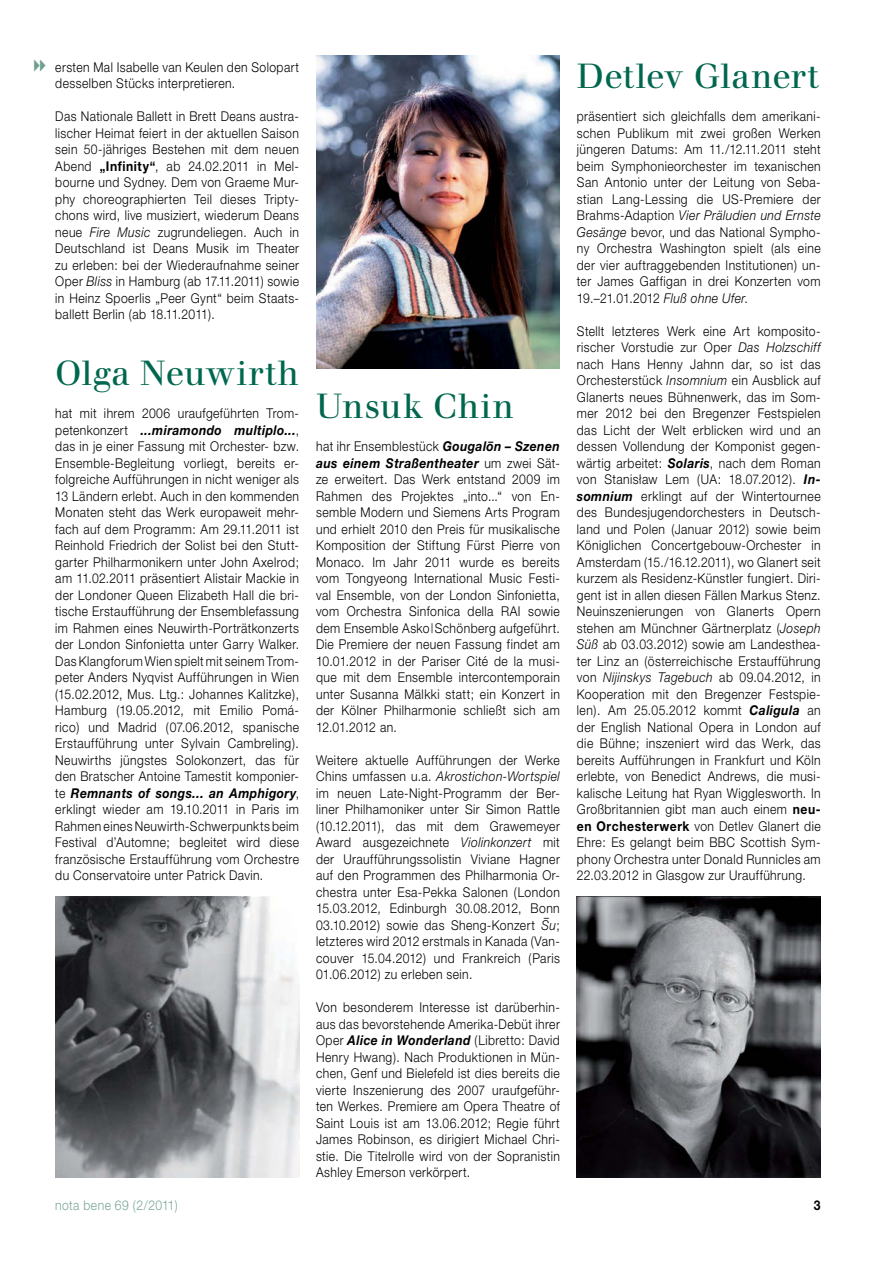
<style>
.page{position:relative;width:893px;height:1263px;background:#fff}
.page>*{position:absolute;margin:0;border:0;box-sizing:border-box;transform-origin:0 0}
.t1{font:34.5px "Walbaum";letter-spacing:.01em;color:#00674e}
.t2{font:300 13.5px/16.5px "Helvetica Neue";letter-spacing:.035em;color:#000;text-align:justify;scale:.9 1}
.t3{font:300 13.5px "Helvetica Neue";letter-spacing:.035em;color:#7aa696;scale:.9 1}
.t4{font:italic 300 13.5px "Helvetica Neue";color:#000;scale:.75 1}
.s1{font-weight:700}
.s2{font-style:italic}
.s3{font-weight:700;font-style:italic}
</style>
<div class="page">
<img style="left:55px;top:897px;width:244px;height:280px">
<img style="left:316px;top:55px;width:244px;height:314px">
<img style="left:577px;top:897px;width:244px;height:280px">
<p class="t2" style="left:55px;top:58px;width:272px">ersten Mal Isabelle van Keulen den Solopart desselben Stücks interpretieren.</p>
<p class="t2" style="left:55px;top:108px;width:272px">Das Nationale Ballett in Brett Deans austra&shy;lischer Heimat feiert in der aktuellen Saison sein 50-jähriges Bestehen mit dem neuen Abend <span class="s1">„Infinity“</span>, ab 24.02.2011 in Mel&shy;bourne und Sydney. Dem von Graeme Mur&shy;phy choreographierten Teil dieses Tripty&shy;chons wird, live musiziert, wiederum Deans neue <span class="s2">Fire Music</span> zugrundeliegen. Auch in Deutschland ist Deans Musik im Theater zu erleben: bei der Wiederaufnahme seiner Oper <span class="s2">Bliss</span> in Hamburg (ab 17.11.2011) sowie in Heinz Spoerlis „Peer Gynt“ beim Staats&shy;ballett Berlin (ab 18.11.2011).</p>
<h1 class="t1" style="left:55px;top:353px;width:245px">Olga Neuwirth</h1>
<p class="t2" style="left:55px;top:405px;width:272px">hat mit ihrem 2006 uraufgeführten Trom&shy;petenkonzert <span class="s3">...miramondo multiplo...</span>, das in je einer Fassung mit Orchester- bzw.<br>Ensemble-Begleitung vorliegt, bereits er&shy;folgreiche Aufführungen in nicht weniger als 13 Ländern erlebt. Auch in den kommenden Monaten steht das Werk europaweit mehr&shy;fach auf dem Programm: Am 29.11.2011 ist Reinhold Friedrich der Solist bei den Stutt&shy;garter Philharmonikern unter John Axelrod; am 11.02.2011 präsentiert Alistair Mackie in der Londoner Queen Elizabeth Hall die bri&shy;tische Erstaufführung der Ensemblefassung im Rahmen eines Neuwirth-Porträtkonzerts der London Sinfonietta unter Garry Walker.<br>Das Klangforum Wien spielt mit seinem Trom&shy;peter Anders Nyqvist Aufführungen in Wien (15.02.2012, Mus. Ltg.: Johannes Kalitzke), Hamburg (19.05.2012, mit Emilio Pomá&shy;rico) und Madrid (07.06.2012, spanische Erstaufführung unter Sylvain Cambreling).<br>Neuwirths jüngstes Solokonzert, das für den Bratscher Antoine Tamestit komponier&shy;te <span class="s3">Remnants of songs... an Amphigory</span>, erklingt wieder am 19.10.2011 in Paris im Rahmen eines Neuwirth-Schwerpunkts beim Festival d’Automne; begleitet wird diese französische Erstaufführung vom Orchestre du Conservatoire unter Patrick Davin.</p>
<p class="t3" style="left:55px;top:1197px;width:137px">nota bene 69 (2/2011)</p>
<h1 class="t1" style="left:316px;top:386px;width:200px">Unsuk Chin</h1>
<p class="t2" style="left:316px;top:438px;width:272px">hat ihr Ensemblestück <span class="s3">Gougalo</span><sup>–</sup><span class="s3">n – Szenen aus einem Straßentheater</span> um zwei Sät&shy;ze erweitert. Das Werk entstand 2009 im Rahmen des Projektes „into...“ von En&shy;semble Modern und Siemens Arts Program und erhielt 2010 den Preis für musikalische Komposition der Stiftung Fürst Pierre von Monaco. Im Jahr 2011 wurde es bereits vom Tongyeong International Music Festi&shy;val Ensemble, von der London Sinfonietta, vom Orchestra Sinfonica della RAI sowie dem Ensemble Asko|Schönberg aufgeführt.<br>Die Premiere der neuen Fassung findet am 10.01.2012 in der Pariser Cité de la musi&shy;que mit dem Ensemble intercontemporain unter Susanna Mälkki statt; ein Konzert in der Kölner Philharmonie schließt sich am 12.01.2012 an.</p>
<p class="t2" style="left:316px;top:751px;width:272px">Weitere aktuelle Aufführungen der Werke Chins umfassen u.a. <span class="s2">Akrostichon-Wortspiel </span>im neuen Late-Night-Programm der Ber&shy;liner Philhamoniker unter Sir Simon Rattle (10.12.2011), das mit dem Grawemeyer Award ausgezeichnete <span class="s2">Violinkonzert</span> mit der Uraufführungssolistin Viviane Hagner auf den Programmen des Philharmonia Or&shy;chestra unter Esa-Pekka Salonen (London 15.03.2012, Edinburgh 30.08.2012, Bonn 03.10.2012) sowie das Sheng-Konzert <span class="s2">Su</span>;</p>
<p class="t4" style="left:544px;top:909px;width:8px">–</p>
<p class="t2" style="left:316px;top:933px;width:272px">letzteres wird 2012 erstmals in Kanada (Van&shy;couver 15.04.2012) und Frankreich (Paris 01.06.2012) zu erleben sein.</p>
<p class="t2" style="left:316px;top:999px;width:272px">Von besonderem Interesse ist darüberhin&shy;aus das bevorstehende Amerika-Debüt ihrer Oper <span class="s3">Alice in Wonderland</span> (Libretto: David Henry Hwang). Nach Produktionen in Mün&shy;chen, Genf und Bielefeld ist dies bereits die vierte Inszenierung des 2007 uraufgeführ&shy;ten Werkes. Premiere am Opera Theatre of Saint Louis ist am 13.06.2012; Regie führt James Robinson, es dirigiert Michael Chri&shy;stie. Die Titelrolle wird von der Sopranistin Ashley Emerson verkörpert.</p>
<h1 class="t1" style="left:577px;top:56px;width:243px">Detlev Glanert</h1>
<p class="t2" style="left:577px;top:108px;width:272px">präsentiert sich gleichfalls dem amerikani&shy;schen Publikum mit zwei großen Werken jüngeren Datums: Am 11./12.11.2011 steht beim Symphonieorchester im texanischen San Antonio unter der Leitung von Seba&shy;stian Lang-Lessing die US-Premiere der Brahms-Adaption <span class="s2">Vier Präludien und Ernste Gesänge</span> bevor, und das National Sympho&shy;ny Orchestra Washington spielt (als eine der vier auftraggebenden Institutionen) un&shy;ter James Gaffigan in drei Konzerten vom 19.–21.01.2012 <span class="s2">Fluß ohne Ufer</span>.</p>
<p class="t2" style="left:577px;top:322px;width:272px">Stellt letzteres Werk eine Art komposito&shy;rischer Vorstudie zur Oper <span class="s2">Das Holzschiff </span>nach Hans Henny Jahnn dar, so ist das Orchesterstück <span class="s2">Insomnium</span> ein Ausblick auf Glanerts neues Bühnenwerk, das im Som&shy;mer 2012 bei den Bregenzer Festspielen das Licht der Welt erblicken wird und an dessen Vollendung der Komponist gegen&shy;wärtig arbeitet: <span class="s3">Solaris</span>, nach dem Roman von Stanisław Lem (UA: 18.07.2012). <span class="s3">In&shy;somnium</span> erklingt auf der Wintertournee des Bundesjugendorchesters in Deutsch&shy;land und Polen (Januar 2012) sowie beim Königlichen Concertgebouw-Orchester in Amsterdam (15./16.12.2011), wo Glanert seit kurzem als Residenz-Künstler fungiert. Diri&shy;gent ist in allen diesen Fällen Markus Stenz.<br>Neuinszenierungen von Glanerts Opern stehen am Münchner Gärtnerplatz (<span class="s2">Joseph Süß</span> ab 03.03.2012) sowie am Landesthea&shy;ter Linz an (österreichische Erstaufführung von <span class="s2">Nijinskys Tagebuch</span> ab 09.04.2012, in Kooperation mit den Bregenzer Festspie&shy;len). Am 25.05.2012 kommt <span class="s3">Caligula</span> an der English National Opera in London auf die Bühne; inszeniert wird das Werk, das bereits Aufführungen in Frankfurt und Köln erlebte, von Benedict Andrews, die musi&shy;kalische Leitung hat Ryan Wigglesworth. In Großbritannien gibt man auch einem <span class="s1">neu&shy;en Orchesterwerk</span> von Detlev Glanert die Ehre: Es gelangt beim BBC Scottish Sym&shy;phony Orchestra unter Donald Runnicles am 22.03.2012 in Glasgow zur Uraufführung.</p>
</div>
